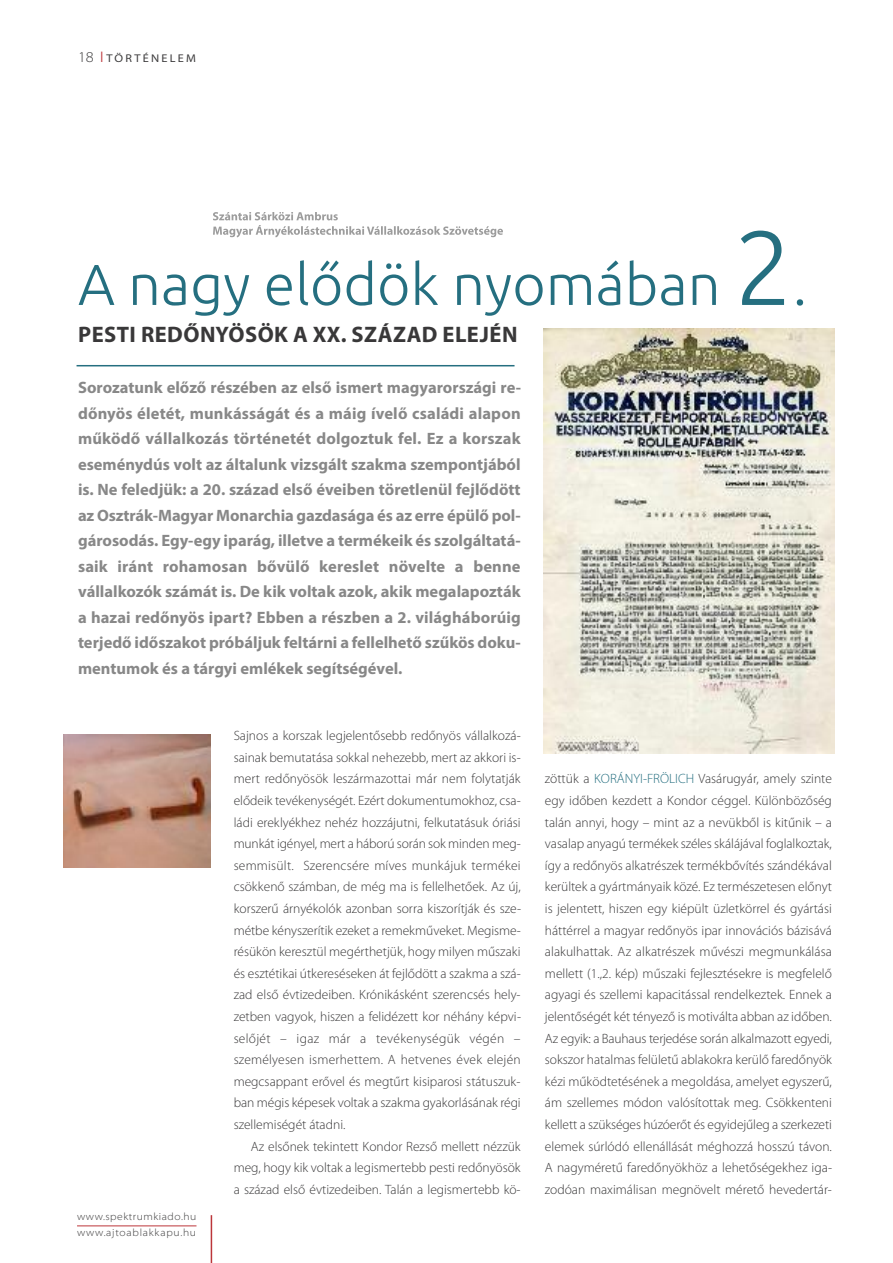
<style>
.page{position:relative;width:893px;height:1263px;background:#fff}
.page>*{position:absolute;margin:0;border:0;box-sizing:border-box;transform-origin:0 0}
.t1{font:300 57.6px "Ubuntu";color:#256f80}
.t2{font:700 22.5px "Myriad Pro";letter-spacing:.02em;color:#393839}
.t3{font:700 16.5px/25.5px "Myriad Pro";color:#888;text-align:justify}
.t4{font:300 13.5px/21.6px "Myriad Pro";color:#393839;text-align:justify}
.t5{font:semi-expanded 11.25px "Myriad Pro";letter-spacing:.2em;color:#393839}
.t6{font:300 semi-expanded 10.5px/16.5px "Myriad Pro";letter-spacing:.065em;color:#393839}
.s1{font-weight:300;font-size:15px}
.s2{color:#bc363a}
.s3{font-size:105px}
.s4{color:#256f80}
</style>
<div class="page">
<svg style="left:213px;top:212px;width:81px;height:25px"></svg>
<hr style="left:211px;top:1215px;width:1px;height:48px;background:#bc363a">
<hr style="left:77px;top:1225px;width:119px;height:1px;background:#bc363a">
<img style="left:63px;top:734px;width:148px;height:133px">
<img style="left:543px;top:329px;width:291px;height:424px">
<hr style="left:77px;top:365px;width:437px;height:1px;background:#256f80">
<p class="t5" style="left:78px;top:54px;width:119px"><span class="s1">18</span> <span class="s2">❘</span>TÖRTÉNELEM</p>
<h1 class="t1" style="left:78px;top:250px;width:730px">A nagy elődök nyomában <span class="s3">2</span>.</h1>
<h2 class="t2" style="left:78px;top:326px;width:441px">pesti redőnyösök A XX. százAd elején</h2>
<p class="t3" style="left:78px;top:376px;width:445px">sorozatunk előző részében az első ismert magyarországi re&shy;dőnyös életét, munkásságát és a máig ívelő családi alapon működő vállalkozás történetét dolgoztuk fel. ez a korszak eseménydús volt az általunk vizsgált szakma szempontjából is. ne feledjük: a 20. század első éveiben töretlenül fejlődött az osztrák-magyar monarchia gazdasága és az erre épülő pol&shy;gárosodás. egy-egy iparág, illetve a termékeik és szolgáltatá&shy;saik iránt rohamosan bővülő kereslet növelte a benne vállalkozók számát is. de kik voltak azok, akik megalapozták a hazai redőnyös ipart? ebben a részben a 2. világháborúig terjedő időszakot próbáljuk feltárni a fellelhető szűkös doku&shy;mentumok és a tárgyi emlékek segítségével.</p>
<p class="t6" style="left:77px;top:1209px;width:121px">www.spektrumkiado.hu www.ajtoablakkapu.hu</p>
<p class="t4" style="left:234px;top:726px;width:289px">Sajnos a korszak legjelentősebb redőnyös vállalkozá&shy;sainak bemutatása sokkal nehezebb, mert az akkori is&shy;mert redőnyösök leszármazottai már nem folytatják elődeik tevékenységét. Ezért dokumentumokhoz, csa&shy;ládi ereklyékhez nehéz hozzájutni, felkutatásuk óriási munkát igényel, mert a háború során sok minden meg&shy;semmisült. Szerencsére míves munkájuk termékei csökkenő számban, de még ma is fellelhetőek. Az új, korszerű árnyékolók azonban sorra kiszorítják és sze&shy;métbe kényszerítik ezeket a remekműveket. Megisme&shy;résükön keresztül megérthetjük, hogy milyen műszaki és esztétikai útkereséseken át fejlődött a szakma a szá&shy;zad első évtizedeiben. Krónikásként szerencsés hely&shy;zetben vagyok, hiszen a felidézett kor néhány képvi&shy;selőjét – igaz már a tevékenységük végén – személyesen ismerhettem. A hetvenes évek elején megcsappant erővel és megtűrt kisiparosi státuszuk&shy;ban mégis képesek voltak a szakma gyakorlásának régi szellemiségét átadni.</p>
<p class="t4" style="left:234px;top:1136px;width:288px;text-indent:17px">Az elsőnek tekintett Kondor Rezső mellett nézzük meg, hogy kik voltak a legismertebb pesti redőnyösök a század első évtizedeiben. Talán a legismertebb kö-</p>
<p class="t4" style="left:545px;top:769px;width:289px">zöttük a <span class="s4">KORÁNYI-FRÖLICH</span> Vasárugyár, amely szinte egy időben kezdett a Kondor céggel. Különbözőség talán annyi, hogy – mint az a nevükből is kitűnik – a vasalap anyagú termékek széles skálájával foglalkoztak, így a redőnyös alkatrészek termékbővítés szándékával kerültek a gyártmányaik közé. Ez természetesen előnyt is jelentett, hiszen egy kiépült üzletkörrel és gyártási háttérrel a magyar redőnyös ipar innovációs bázisává alakulhattak. Az alkatrészek művészi megmunkálása mellett (1.,2. kép) műszaki fejlesztésekre is megfelelő agyagi és szellemi kapacitással rendelkeztek. Ennek a jelentőségét két tényező is motiválta abban az időben.<br>Az egyik: a Bauhaus terjedése során alkalmazott egyedi, sokszor hatalmas felületű ablakokra kerülő faredőnyök kézi működtetésének a megoldása, amelyet egyszerű, ám szellemes módon valósítottak meg. Csökkenteni kellett a szükséges húzóerőt és egyidejűleg a szerkezeti elemek súrlódó ellenállását méghozzá hosszú távon.<br>A nagyméretű faredőnyökhöz a lehetőségekhez iga&shy;zodóan maximálisan megnövelt mérető hevedertár-</p>
</div>
